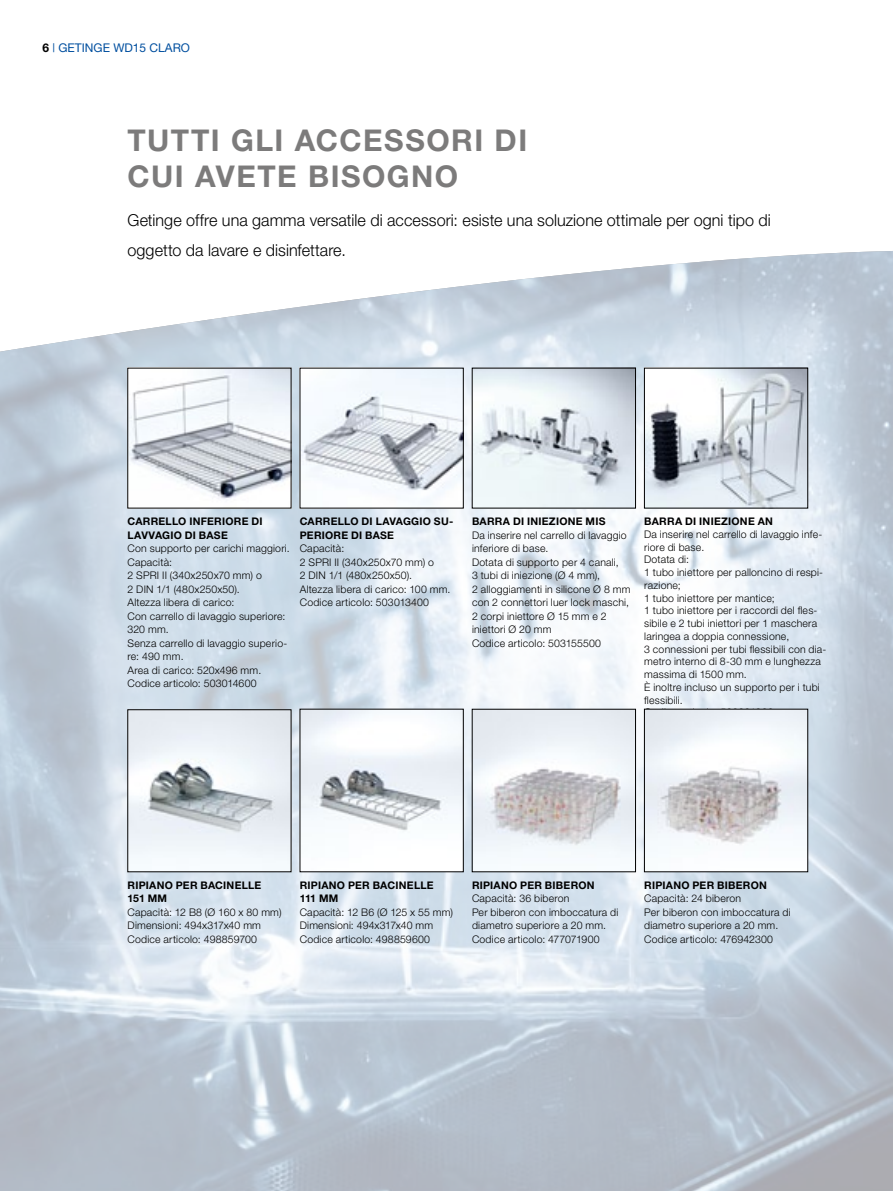
<style>
.page{position:relative;width:893px;height:1191px;background:#fff}
.page>*{position:absolute;margin:0;border:0;box-sizing:border-box;transform-origin:0 0}
.t1{font:700 30px/36px "Helvetica Neue";letter-spacing:.05em;color:#7c7b7b}
.t2{font:300 16.5px/30px "Helvetica Neue";color:#000}
.t3{font:12px "Helvetica Neue";color:#004f9f}
.t4{font:300 10.5px/13.5px "Helvetica Neue";letter-spacing:.02em;color:#000}
.t5{font:700 10.5px/13.5px "Helvetica Neue";letter-spacing:.025em;color:#000}
.s1{font-weight:700;color:#000}
</style>
<div class="page">
<img style="left:0;top:251px;width:893px;height:940px">
<img style="left:646px;top:370px;width:160px;height:136px">
<div style="left:644px;top:368px;width:164px;height:140px;border:1px solid #000"></div>
<img style="left:474px;top:370px;width:160px;height:136px">
<img style="left:130px;top:370px;width:159px;height:136px">
<img style="left:302px;top:370px;width:159px;height:136px">
<img style="left:646px;top:711px;width:160px;height:159px">
<img style="left:474px;top:711px;width:160px;height:159px">
<img style="left:302px;top:711px;width:159px;height:159px">
<img style="left:130px;top:711px;width:159px;height:159px">
<p class="t3" style="left:43px;top:41px;width:149px"><span class="s1">6</span> | GETINGE WD15 CLARO</p>
<h1 class="t1" style="left:128px;top:122px;width:401px">TUTTI GLI ACCESSORI DI<br>CUI AVETE BISOGNO</h1>
<h2 class="t2" style="left:128px;top:204px;width:645px">Getinge offre una gamma versatile di accessori: esiste una soluzione ottimale per ogni tipo di oggetto da lavare e disinfettare.</h2>
<p class="t5" style="left:128px;top:514px;width:137px">CARRELLO INFERIORE DI<br>LAVVAGIO DI BASE</p>
<p class="t4" style="left:128px;top:541px;width:164px">Con supporto per carichi maggiori.<br>Capacità:<br>2 SPRI II (340x250x70 mm) o<br>2 DIN 1/1 (480x250x50).<br>Altezza libera di carico:<br>Con carrello di lavaggio superiore:<br>320 mm.<br>Senza carrello di lavaggio superio&shy;re: 490 mm.<br>Area di carico: 520x496 mm.<br>Codice articolo: 503014600</p>
<p class="t5" style="left:300px;top:514px;width:155px">CARRELLO DI LAVAGGIO SU -<br>PERIORE DI BASE</p>
<p class="t4" style="left:300px;top:541px;width:152px">Capacità:<br>2 SPRI II (340x250x70 mm) o<br>2 DIN 1/1 (480x250x50).<br>Altezza libera di carico: 100 mm.<br>Codice articolo: 503013400</p>
<p class="t5" style="left:472px;top:514px;width:135px">BARRA DI INIEZIONE MIS</p>
<p class="t4" style="left:472px;top:528px;width:160px">Da inserire nel carrello di lavaggio inferiore di base.<br>Dotata di supporto per 4 canali,<br>3 tubi di iniezione (Ø 4 mm),<br>2 alloggiamenti in silicone Ø 8 mm con 2 connettori luer lock maschi,<br>2 corpi iniettore Ø 15 mm e 2 iniettori Ø 20 mm<br>Codice articolo: 503155500</p>
<p class="t5" style="left:644px;top:514px;width:130px">BARRA DI INIEZIONE AN</p>
<p class="t4" style="left:644px;top:527px;width:184px;line-height:12.8px">Da inserire nel carrello di lavaggio infe&shy;riore di base.<br>Dotata di:<br>1 tubo iniettore per palloncino di respi&shy;razione;<br>1 tubo iniettore per mantice;<br>1 tubo iniettore per i raccordi del fles&shy;sibile e 2 tubi iniettori per 1 maschera laringea a doppia connessione,<br>3 connessioni per tubi flessibili con dia&shy;metro interno di 8-30 mm e lunghezza massima di 1500 mm.<br>È inoltre incluso un supporto per i tubi flessibili.<br>Codice articolo: 503301900</p>
<p class="t5" style="left:128px;top:878px;width:135px">RIPIANO PER BACINELLE<br>151 MM</p>
<p class="t4" style="left:128px;top:905px;width:155px">Capacità: 12 B8 (Ø 160 x 80 mm)<br>Dimensioni: 494x317x40 mm<br>Codice articolo: 498859700</p>
<p class="t5" style="left:300px;top:878px;width:135px">RIPIANO PER BACINELLE<br>111 MM</p>
<p class="t4" style="left:300px;top:905px;width:155px">Capacità: 12 B6 (Ø 125 x 55 mm)<br>Dimensioni: 494x317x40 mm<br>Codice articolo: 498859600</p>
<p class="t5" style="left:472px;top:878px;width:124px">RIPIANO PER BIBERON</p>
<p class="t4" style="left:472px;top:891px;width:148px">Capacità: 36 biberon<br>Per biberon con imboccatura di diametro superiore a 20 mm.<br>Codice articolo: 477071900</p>
<p class="t5" style="left:644px;top:878px;width:124px">RIPIANO PER BIBERON</p>
<p class="t4" style="left:644px;top:891px;width:148px">Capacità: 24 biberon<br>Per biberon con imboccatura di diametro superiore a 20 mm.<br>Codice articolo: 476942300</p>
</div>
